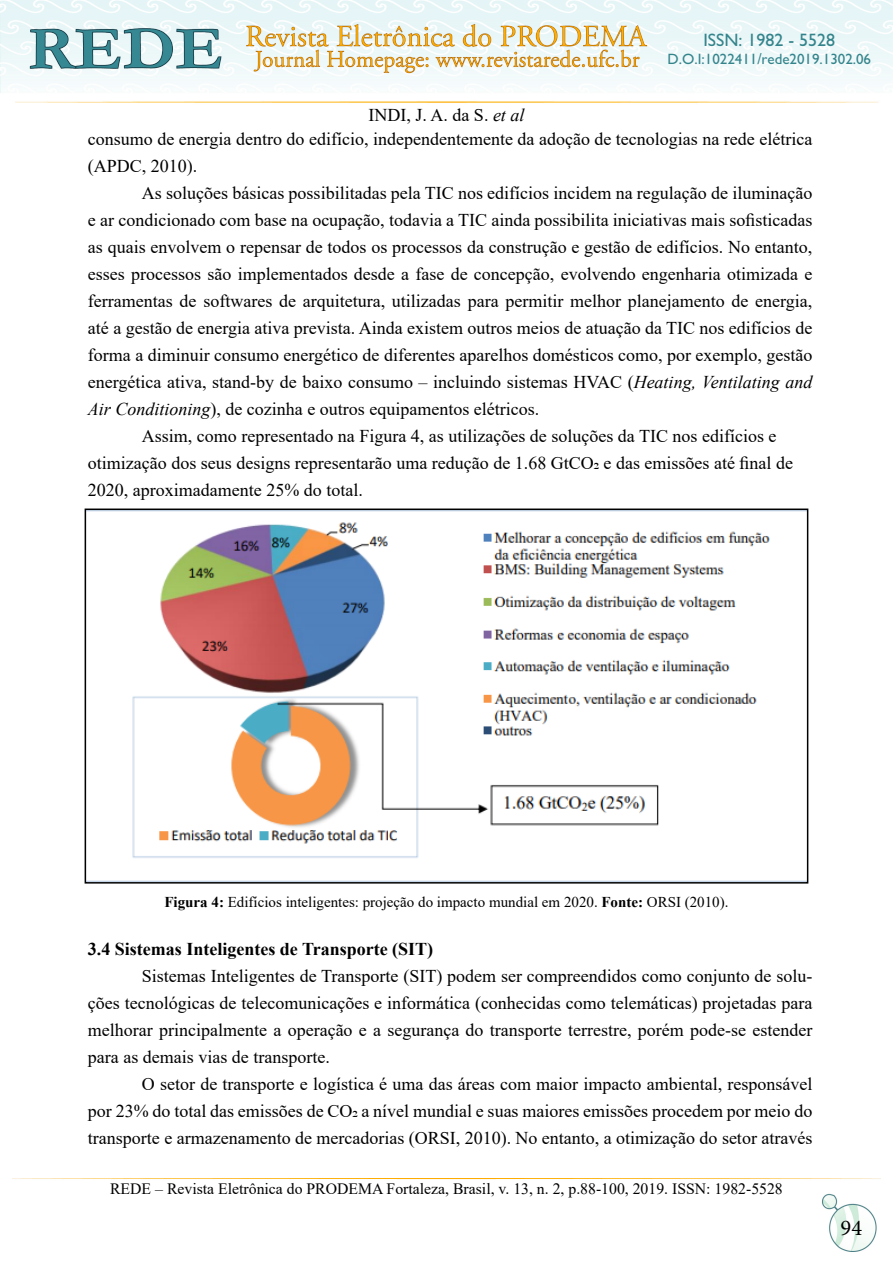
<style>
.page{position:relative;width:893px;height:1263px;background:#fff}
.page>*{position:absolute;margin:0;border:0;box-sizing:border-box;transform-origin:0 0}
.t1{font:22.5px "Minion Pro";color:#000}
.t2{font:18px/27px "Times New Roman";color:#000;text-align:justify}
.t3{font:700 18px "Times New Roman";color:#000}
.t4{font:18px "M Gill Sans";color:#34848c}
.t5{font:15.75px "Times New Roman";color:#000}
.t6{font:15px "Times New Roman";color:#000}
.t7{font:15px "M Gill Sans";color:#34848c}
.s1{font-style:italic}
.s2{font-weight:700}
</style>
<div class="page">
<img style="left:13px;top:1178px;width:867px;height:73px">
<img style="left:0;top:0;width:893px;height:103px">
<img style="left:88px;top:511px;width:717px;height:347px">
<div style="left:85px;top:508px;width:723px;height:375px;border:2px solid #000"></div>
<p class="t2" style="left:368px;top:101px;width:157px">INDI, J. A. da S. <span class="s1">et al</span></p>
<p class="t4" style="left:703px;top:30px;width:133px">ISSN: 1982 - 5528</p>
<p class="t7" style="left:668px;top:51px;width:205px">D.O.I:1022411/rede2019.1302.06</p>
<p class="t2" style="left:88px;top:125px;width:726px">consumo de energia dentro do edifício, independentemente da adoção de tecnologias na rede elétrica (APDC, 2010).</p>
<p class="t2" style="left:88px;top:179px;width:726px;text-indent:54px">As soluções básicas possibilitadas pela TIC nos edifícios incidem na regulação de iluminação e ar condicionado com base na ocupação, todavia a TIC ainda possibilita iniciativas mais sofisticadas as quais envolvem o repensar de todos os processos da construção e gestão de edifícios. No entanto, esses processos são implementados desde a fase de concepção, evolvendo engenharia otimizada e ferramentas de softwares de arquitetura, utilizadas para permitir melhor planejamento de energia, até a gestão de energia ativa prevista. Ainda existem outros meios de atuação da TIC nos edifícios de forma a diminuir consumo energético de diferentes aparelhos domésticos como, por exemplo, gestão energética ativa, stand-by de baixo consumo – incluindo sistemas HVAC (<span class="s1">Heating, Ventilating and Air Conditioning</span>), de cozinha e outros equipamentos elétricos.</p>
<p class="t2" style="left:142px;top:422px;width:636px">Assim, como representado na Figura 4, as utilizações de soluções da TIC nos edifícios e</p>
<p class="t2" style="left:88px;top:449px;width:707px">otimização dos seus designs representarão uma redução de 1.68 GtCO2 e das emissões até final de</p>
<p class="t2" style="left:88px;top:476px;width:276px">2020, aproximadamente 25% do total.</p>
<p class="t6" style="left:164px;top:891px;width:566px"><span class="s2">Figura 4:</span> Edifícios inteligentes: projeção do impacto mundial em 2020. <span class="s2">Fonte:</span> ORSI (2010).</p>
<p class="t3" style="left:88px;top:936px;width:347px">3.4 Sistemas Inteligentes de Transporte (SIT)</p>
<p class="t2" style="left:88px;top:962px;width:726px;text-indent:54px">Sistemas Inteligentes de Transporte (SIT) podem ser compreendidos como conjunto de solu&shy;ções tecnológicas de telecomunicações e informática (conhecidas como telemáticas) projetadas para melhorar principalmente a operação e a segurança do transporte terrestre, porém pode-se estender para as demais vias de transporte.</p>
<p class="t2" style="left:88px;top:1070px;width:726px;text-indent:54px">O setor de transporte e logística é uma das áreas com maior impacto ambiental, responsável por 23% do total das emissões de CO2 a nível mundial e suas maiores emissões procedem por meio do transporte e armazenamento de mercadorias (ORSI, 2010). No entanto, a otimização do setor através</p>
<p class="t5" style="left:110px;top:1178px;width:674px">REDE – Revista Eletrônica do PRODEMA Fortaleza, Brasil, v. 13, n. 2, p.88-100, 2019. ISSN: 1982-5528</p>
<p class="t1" style="left:841px;top:1212px;width:23px">94</p>
</div>
